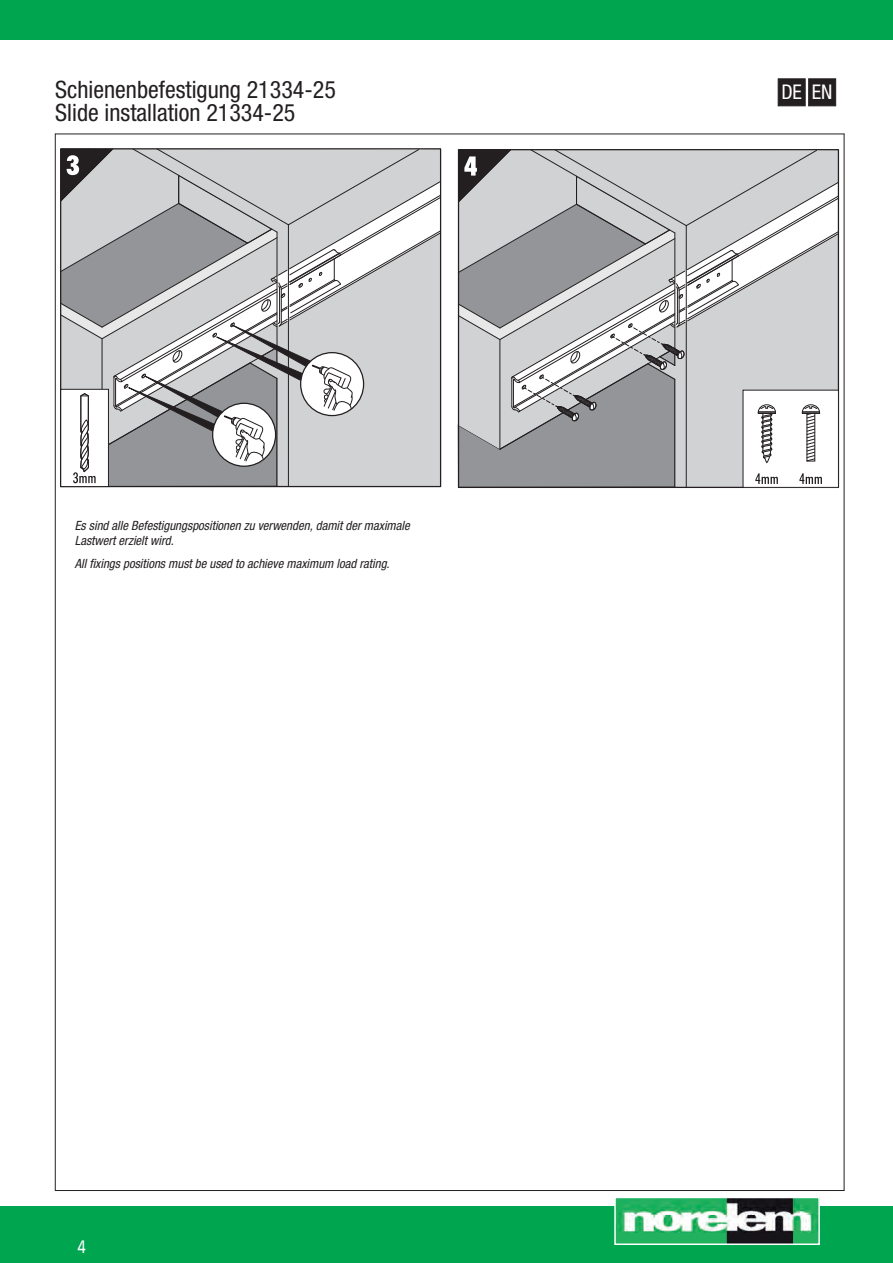
<style>
.page{position:relative;width:893px;height:1263px;background:#fff}
.page>*{position:absolute;margin:0;border:0;box-sizing:border-box;transform-origin:0 0}
.t1{font:condensed 24px "Helvetica Neue LTW1 G";color:#231f20}
.t2{font:condensed 20.25px "Helvetica Neue LTW1 G";color:#fff}
.t3{font:18px "Frutiger Neue LTW1 G";color:#fff;scale:.81 1}
.t4{font:italic condensed 12.75px/15.3px "Helvetica Neue LTW1 G";color:#231f20}
</style>
<div class="page">
<div style="left:0;top:1207px;width:893px;height:56px;background:#00a54f"></div>
<img style="left:617px;top:1200px;width:200px;height:42px">
<div style="left:614px;top:1197px;width:206px;height:48px;border:2px solid #fff"></div>
<div style="left:0;top:0;width:893px;height:39px;background:#00a54f"></div>
<div style="left:778px;top:78px;width:28px;height:28px;background:#231f20;border:1px solid #231f20"></div>
<div style="left:808px;top:78px;width:28px;height:28px;background:#231f20;border:1px solid #231f20"></div>
<hr style="left:55px;top:1190px;width:789px;height:1px;background:#231f20">
<hr style="left:55px;top:134px;width:1px;height:1056px;background:#231f20">
<hr style="left:55px;top:134px;width:789px;height:1px;background:#231f20">
<hr style="left:844px;top:134px;width:1px;height:1056px;background:#231f20">
<svg style="left:60px;top:148px;width:381px;height:339px;background:#c0c0c2"></svg>
<svg style="left:457px;top:149px;width:382px;height:339px;background:#bfc0c1"></svg>
<h1 class="t1" style="left:55px;top:75px;width:282px">Schienenbefestigung 21334-25</h1>
<h1 class="t1" style="left:55px;top:99px;width:242px">Slide installation 21334-25</h1>
<p class="t4" style="left:75px;top:518px;width:336px">Es sind alle Befestigungspositionen zu verwenden, damit der maximale<br>Lastwert erzielt wird.</p>
<p class="t4" style="left:75px;top:556px;width:316px">All fixings positions must be used to achieve maximum load rating.</p>
<h3 class="t3" style="left:78px;top:1233px;width:12px">4</h3>
<h2 class="t2" style="left:781px;top:80px;width:53px">DE EN</h2>
</div>
